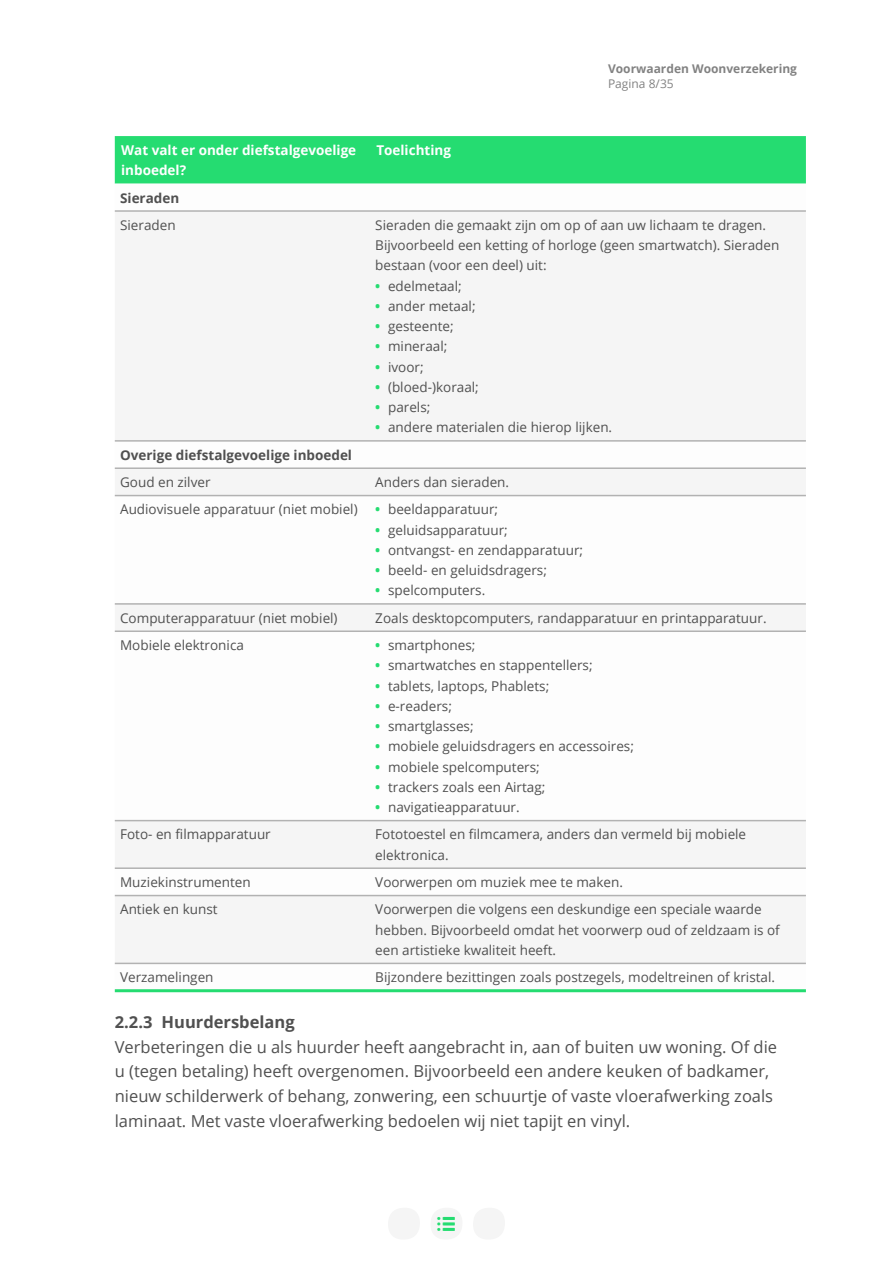
<style>
.page{position:relative;width:893px;height:1263px;background:#fff}
.page>*{position:absolute;margin:0;border:0;box-sizing:border-box;transform-origin:0 0}
.t1{font:16.5px/24.8px "Open Sans";color:#505050}
.t2{font:700 16.5px "Open Sans";color:#505050}
.t3{font:13.5px/20.2px "Open Sans";color:#505050}
.t4{font:700 13.5px/20.2px "Open Sans";color:#fff}
.t5{font:700 13.5px "Open Sans";color:#505050}
.t6{font:700 12px "Open Sans";color:#828282}
.t7{font:12px "Open Sans";color:#828282}
.s1{font-weight:700;color:#25dc71}
</style>
<div class="page">
<div style="left:115px;top:136px;width:691px;height:48px;background:#25dc71"></div>
<svg style="left:115px;top:494px;width:691px;height:469px"></svg>
<hr style="left:115px;top:440px;width:255px;height:2px;background:#b2b2b2">
<hr style="left:370px;top:440px;width:436px;height:2px;background:#b2b2b2">
<hr style="left:115px;top:467px;width:255px;height:2px;background:#b2b2b2">
<hr style="left:370px;top:467px;width:436px;height:2px;background:#b2b2b2">
<hr style="left:115px;top:495px;width:255px;height:1px;background:#b2b2b2">
<hr style="left:370px;top:495px;width:436px;height:1px;background:#b2b2b2">
<hr style="left:115px;top:603px;width:255px;height:2px;background:#b2b2b2">
<hr style="left:370px;top:603px;width:436px;height:2px;background:#b2b2b2">
<hr style="left:115px;top:630px;width:255px;height:2px;background:#b2b2b2">
<hr style="left:370px;top:630px;width:436px;height:2px;background:#b2b2b2">
<hr style="left:115px;top:820px;width:255px;height:1px;background:#b2b2b2">
<hr style="left:370px;top:820px;width:436px;height:1px;background:#b2b2b2">
<hr style="left:115px;top:867px;width:255px;height:2px;background:#b2b2b2">
<hr style="left:370px;top:867px;width:436px;height:2px;background:#b2b2b2">
<hr style="left:115px;top:895px;width:255px;height:1px;background:#b2b2b2">
<hr style="left:370px;top:895px;width:436px;height:1px;background:#b2b2b2">
<hr style="left:115px;top:210px;width:255px;height:2px;background:#b2b2b2">
<hr style="left:370px;top:210px;width:436px;height:2px;background:#b2b2b2">
<hr style="left:115px;top:963px;width:255px;height:1px;background:#b2b2b2">
<hr style="left:370px;top:963px;width:436px;height:1px;background:#b2b2b2">
<hr style="left:115px;top:989px;width:255px;height:3px;background:#25dc71">
<hr style="left:370px;top:989px;width:436px;height:3px;background:#25dc71">
<div style="left:388px;top:1208px;width:32px;height:31px;background:#f5f5f5;border-radius:50%"></div>
<div style="left:473px;top:1208px;width:32px;height:31px;background:#f5f5f5;border-radius:50%"></div>
<div style="left:431px;top:1208px;width:31px;height:31px;background:#f5f5f5;border-radius:50%"></div>
<p class="t6" style="left:608px;top:60px;width:190px">Voorwaarden Woonverzekering</p>
<p class="t7" style="left:608px;top:75px;width:67px">Pagina 8/35</p>
<p class="t4" style="left:121px;top:140px;width:237px">Wat valt er onder diefstalgevoelige inboedel?</p>
<p class="t4" style="left:376px;top:140px;width:76px">Toelichting</p>
<p class="t5" style="left:120px;top:188px;width:61px">Sieraden</p>
<p class="t3" style="left:120px;top:214px;width:57px">Sieraden</p>
<p class="t3" style="left:375px;top:214px;width:406px">Sieraden die gemaakt zijn om op of aan uw lichaam te dragen.<br>Bijvoorbeeld een ketting of horloge (geen smartwatch). Sieraden bestaan (voor een deel) uit:</p>
<p class="t3" style="left:375px;top:275px;width:88px"><span class="s1">•</span> edelmetaal;</p>
<p class="t3" style="left:375px;top:295px;width:102px"><span class="s1">•</span> ander metaal;</p>
<p class="t3" style="left:375px;top:316px;width:80px"><span class="s1">•</span> gesteente;</p>
<p class="t3" style="left:375px;top:336px;width:74px"><span class="s1">•</span> mineraal;</p>
<p class="t3" style="left:375px;top:356px;width:50px"><span class="s1">•</span> ivoor;</p>
<p class="t3" style="left:375px;top:376px;width:105px"><span class="s1">•</span> (bloed-)koraal;</p>
<p class="t3" style="left:375px;top:397px;width:57px"><span class="s1">•</span> parels;</p>
<p class="t3" style="left:375px;top:417px;width:238px"><span class="s1">•</span> andere materialen die hierop lijken.</p>
<p class="t5" style="left:120px;top:445px;width:233px">Overige diefstalgevoelige inboedel</p>
<p class="t3" style="left:120px;top:472px;width:92px">Goud en zilver</p>
<p class="t3" style="left:375px;top:472px;width:135px">Anders dan sieraden.</p>
<p class="t3" style="left:120px;top:499px;width:239px">Audiovisuele apparatuur (niet mobiel)</p>
<p class="t3" style="left:375px;top:499px;width:124px"><span class="s1">•</span> beeldapparatuur;</p>
<p class="t3" style="left:375px;top:519px;width:134px"><span class="s1">•</span> geluidsapparatuur;</p>
<p class="t3" style="left:375px;top:539px;width:209px"><span class="s1">•</span> ontvangst- en zendapparatuur;</p>
<p class="t3" style="left:375px;top:560px;width:173px"><span class="s1">•</span> beeld- en geluidsdragers;</p>
<p class="t3" style="left:375px;top:580px;width:112px"><span class="s1">•</span> spelcomputers.</p>
<p class="t3" style="left:120px;top:607px;width:219px">Computerapparatuur (niet mobiel)</p>
<p class="t3" style="left:375px;top:607px;width:393px">Zoals desktopcomputers, randapparatuur en printapparatuur.</p>
<p class="t3" style="left:120px;top:635px;width:125px">Mobiele elektronica</p>
<p class="t3" style="left:375px;top:635px;width:102px"><span class="s1">•</span> smartphones;</p>
<p class="t3" style="left:375px;top:655px;width:219px"><span class="s1">•</span> smartwatches en stappentellers;</p>
<p class="t3" style="left:375px;top:675px;width:175px"><span class="s1">•</span> tablets, laptops, Phablets;</p>
<p class="t3" style="left:375px;top:695px;width:78px"><span class="s1">•</span> e-readers;</p>
<p class="t3" style="left:375px;top:716px;width:100px"><span class="s1">•</span> smartglasses;</p>
<p class="t3" style="left:375px;top:736px;width:260px"><span class="s1">•</span> mobiele geluidsdragers en accessoires;</p>
<p class="t3" style="left:375px;top:756px;width:166px"><span class="s1">•</span> mobiele spelcomputers;</p>
<p class="t3" style="left:375px;top:776px;width:172px"><span class="s1">•</span> trackers zoals een Airtag;</p>
<p class="t3" style="left:375px;top:797px;width:146px"><span class="s1">•</span> navigatieapparatuur.</p>
<p class="t3" style="left:120px;top:824px;width:152px">Foto- en filmapparatuur</p>
<p class="t3" style="left:375px;top:824px;width:372px">Fototoestel en filmcamera, anders dan vermeld bij mobiele elektronica.</p>
<p class="t3" style="left:120px;top:872px;width:132px">Muziekinstrumenten</p>
<p class="t3" style="left:375px;top:872px;width:249px">Voorwerpen om muziek mee te maken.</p>
<p class="t3" style="left:120px;top:899px;width:99px">Antiek en kunst</p>
<p class="t3" style="left:375px;top:899px;width:406px">Voorwerpen die volgens een deskundige een speciale waarde hebben. Bijvoorbeeld omdat het voorwerp oud of zeldzaam is of een artistieke kwaliteit heeft.</p>
<p class="t3" style="left:120px;top:967px;width:95px">Verzamelingen</p>
<p class="t3" style="left:375px;top:967px;width:401px">Bijzondere bezittingen zoals postzegels, modeltreinen of kristal.</p>
<p class="t2" style="left:115px;top:1010px;width:181px">2.2.3 Huurdersbelang</p>
<p class="t1" style="left:115px;top:1034px;width:664px">Verbeteringen die u als huurder heeft aangebracht in, aan of buiten uw woning. Of die u (tegen betaling) heeft overgenomen. Bijvoorbeeld een andere keuken of badkamer, nieuw schilderwerk of behang, zonwering, een schuurtje of vaste vloerafwerking zoals laminaat. Met vaste vloerafwerking bedoelen wij niet tapijt en vinyl.</p>
</div>
